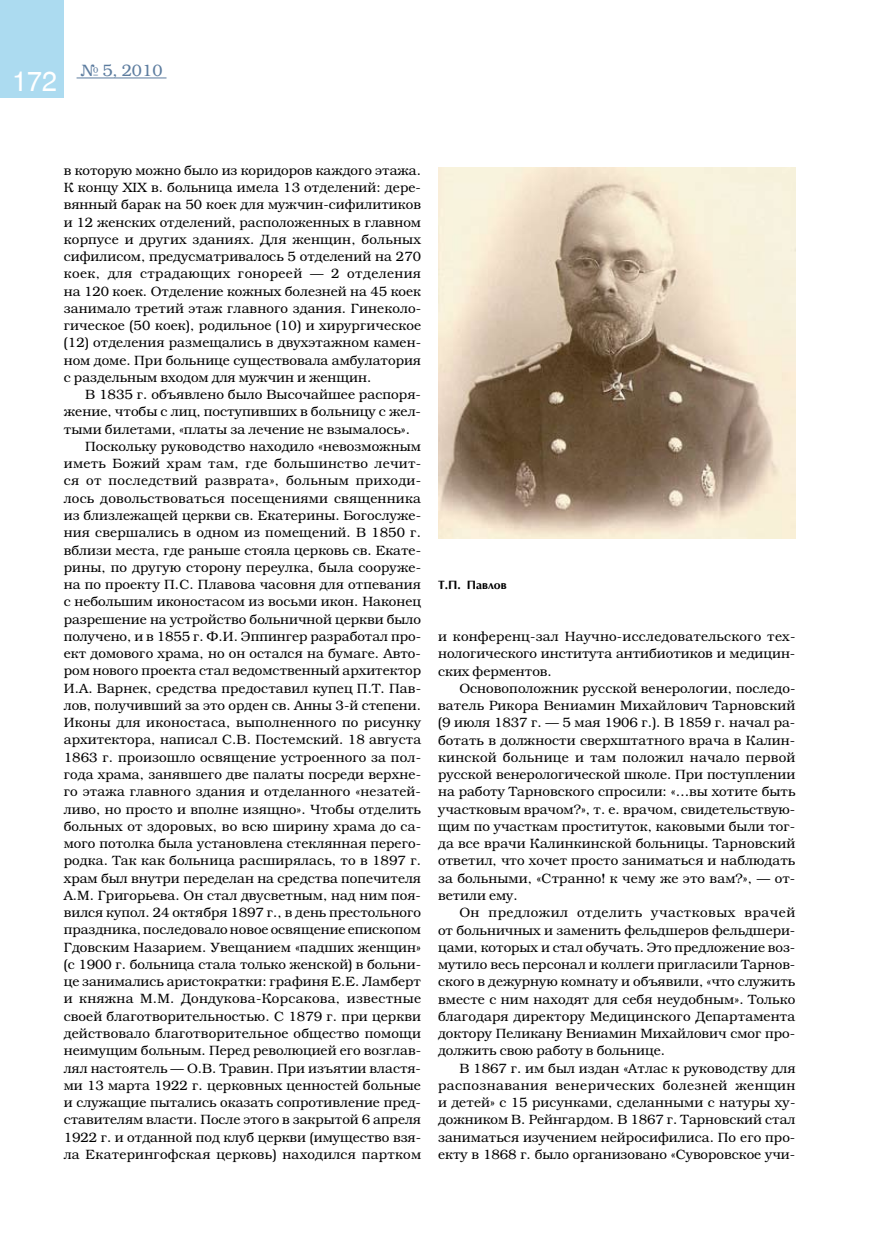
<style>
.page{position:relative;width:872px;height:1234px;background:#fff}
.page>*{position:absolute;margin:0;border:0;box-sizing:border-box;transform-origin:0 0}
.t1{font:27px "Helios";color:#fff}
.t2{font:300 16.5px "Bookman C";color:#5c7c9f}
.t3{font:300 13.5px/17.2px "Bookman C";letter-spacing:.005em;color:#000;text-align:justify}
.t4{font:300 13.5px "Bookman C";letter-spacing:.025em;color:#000}
.t5{font:700 12px "AG Optima";color:#000}
</style>
<div class="page">
<div style="left:0;top:0;width:64px;height:98px;background:#acdbf0"></div>
<hr style="left:77px;top:77px;width:89px;height:1px;background:#5c7c9f">
<img style="left:438px;top:167px;width:357px;height:371px">
<h1 class="t1" style="left:12px;top:67px;width:47px">172</h1>
<p class="t2" style="left:80px;top:61px;width:84px">№ 5, 2010</p>
<p class="t3" style="left:64px;top:161px;width:359px">в которую можно было из коридоров каждого этажа.<br>К концу XIX в. больница имела 13 отделений: дере&shy;вянный барак на 50 коек для мужчин-сифилитиков и 12 женских отделений, расположенных в главном корпусе и других зданиях. Для женщин, больных сифилисом, предусматривалось 5 отделений на 270 коек, для страдающих гонореей — 2 отделения на 120 коек. Отделение кожных болезней на 45 коек занимало третий этаж главного здания. Гинеколо&shy;гическое (50 коек), родильное (10) и хирургическое (12) отделения размещались в двухэтажном камен&shy;ном доме. При больнице существовала амбулатория с раздельным входом для мужчин и женщин.</p>
<p class="t3" style="left:85px;top:386px;width:337px">В 1835 г. объявлено было Высочайшее распоря-</p>
<p class="t3" style="left:64px;top:403px;width:359px">жение, чтобы с лиц, поступивших в больницу с жел-</p>
<p class="t3" style="left:64px;top:420px;width:348px">тыми билетами, «платы за лечение не взымалось».</p>
<p class="t3" style="left:85px;top:437px;width:337px">Поскольку руководство находило «невозможным</p>
<p class="t3" style="left:64px;top:455px;width:359px">иметь Божий храм там, где большинство лечит-</p>
<p class="t4" style="left:64px;top:473px;width:359px">ся от последствий разврата», больным приходи-</p>
<p class="t3" style="left:64px;top:489px;width:359px">лось довольствоваться посещениями священника</p>
<p class="t3" style="left:64px;top:506px;width:359px">из близлежащей церкви св. Екатерины. Богослуже-</p>
<p class="t3" style="left:64px;top:524px;width:359px">ния свершались в одном из помещений. В 1850 г.</p>
<p class="t3" style="left:64px;top:541px;width:359px">вблизи места, где раньше стояла церковь св. Екате-</p>
<p class="t3" style="left:64px;top:558px;width:359px">рины, по другую сторону переулка, была сооруже-</p>
<p class="t3" style="left:64px;top:575px;width:359px">на по проекту П.С. Плавова часовня для отпевания</p>
<p class="t3" style="left:64px;top:593px;width:359px">с небольшим иконостасом из восьми икон. Наконец</p>
<p class="t3" style="left:64px;top:610px;width:359px">разрешение на устройство больничной церкви было</p>
<p class="t3" style="left:64px;top:627px;width:359px">получено, и в 1855 г. Ф.И. Эппингер разработал про-</p>
<p class="t3" style="left:64px;top:644px;width:359px">ект домового храма, но он остался на бумаге. Авто-</p>
<p class="t3" style="left:64px;top:662px;width:359px">ром нового проекта стал ведомственный архитектор</p>
<p class="t3" style="left:64px;top:679px;width:359px">И.А. Варнек, средства предоставил купец П.Т. Пав-</p>
<p class="t3" style="left:64px;top:696px;width:359px">лов, получивший за это орден св. Анны 3-й степени.</p>
<p class="t3" style="left:64px;top:713px;width:359px">Иконы для иконостаса, выполненного по рисунку</p>
<p class="t3" style="left:64px;top:731px;width:359px">архитектора, написал С.В. Постемский. 18 августа</p>
<p class="t3" style="left:64px;top:748px;width:359px">1863 г. произошло освящение устроенного за пол-</p>
<p class="t3" style="left:64px;top:765px;width:359px">года храма, занявшего две палаты посреди верхне-</p>
<p class="t3" style="left:64px;top:782px;width:359px">го этажа главного здания и отделанного «незатей-</p>
<p class="t3" style="left:64px;top:800px;width:359px">ливо, но просто и вполне изящно». Чтобы отделить</p>
<p class="t3" style="left:64px;top:817px;width:359px">больных от здоровых, во всю ширину храма до са-</p>
<p class="t3" style="left:64px;top:834px;width:359px">мого потолка была установлена стеклянная перего-</p>
<p class="t3" style="left:64px;top:851px;width:359px">родка. Так как больница расширялась, то в 1897 г.</p>
<p class="t3" style="left:64px;top:869px;width:359px">храм был внутри переделан на средства попечителя</p>
<p class="t3" style="left:64px;top:886px;width:359px">А.М. Григорьева. Он стал двусветным, над ним поя-</p>
<p class="t3" style="left:64px;top:903px;width:359px">вился купол. 24 октября 1897 г., в день престольного</p>
<p class="t3" style="left:64px;top:920px;width:359px">праздника, последовало новое освящение епископом</p>
<p class="t3" style="left:64px;top:938px;width:359px">Гдовским Назарием. Увещанием «падших женщин»</p>
<p class="t3" style="left:64px;top:955px;width:359px">(с 1900 г. больница стала только женской) в больни-</p>
<p class="t3" style="left:64px;top:972px;width:359px">це занимались аристократки: графиня Е.Е. Ламберт</p>
<p class="t3" style="left:64px;top:989px;width:359px">и княжна М.М. Дондукова-Корсакова, известные</p>
<p class="t3" style="left:64px;top:1007px;width:359px">своей благотворительностью. С 1879 г. при церкви</p>
<p class="t3" style="left:64px;top:1024px;width:359px">действовало благотворительное общество помощи</p>
<p class="t3" style="left:64px;top:1041px;width:359px">неимущим больным. Перед революцией его возглав-</p>
<p class="t3" style="left:64px;top:1058px;width:359px">лял настоятель — О.В. Травин. При изъятии властя-</p>
<p class="t3" style="left:64px;top:1076px;width:359px">ми 13 марта 1922 г. церковных ценностей больные</p>
<p class="t3" style="left:64px;top:1093px;width:359px">и служащие пытались оказать сопротивление пред-</p>
<p class="t3" style="left:64px;top:1110px;width:359px">ставителям власти. После этого в закрытой 6 апреля</p>
<p class="t3" style="left:64px;top:1128px;width:359px">1922 г. и отданной под клуб церкви (имущество взя-</p>
<p class="t3" style="left:64px;top:1145px;width:359px">ла Екатерингофская церковь) находился партком</p>
<p class="t5" style="left:438px;top:578px;width:70px">Т.П. Павлов</p>
<p class="t3" style="left:438px;top:627px;width:359px">и конференц-зал Научно-исследовательского тех&shy;нологического института антибиотиков и медицин&shy;ских ферментов.</p>
<p class="t3" style="left:438px;top:679px;width:359px;text-indent:21px">Основоположник русской венерологии, последо&shy;ватель Рикора Вениамин Михайлович Тарновский (9 июля 1837 г. — 5 мая 1906 г.). В 1859 г. начал ра&shy;ботать в должности сверхштатного врача в Калин&shy;кинской больнице и там положил начало первой русской венерологической школе. При поступлении на работу Тарновского спросили: «…вы хотите быть участковым врачом?», т. е. врачом, свидетельствую&shy;щим по участкам проституток, каковыми были тог&shy;да все врачи Калинкинской больницы. Тарновский ответил, что хочет просто заниматься и наблюдать за больными, «Странно! к чему же это вам?», — от&shy;ветили ему.</p>
<p class="t3" style="left:438px;top:903px;width:359px;text-indent:21px">Он предложил отделить участковых врачей от больничных и заменить фельдшеров фельдшери&shy;цами, которых и стал обучать. Это предложение воз&shy;мутило весь персонал и коллеги пригласили Тарнов&shy;ского в дежурную комнату и объявили, «что служить вместе с ним находят для себя неудобным». Только благодаря директору Медицинского Департамента доктору Пеликану Вениамин Михайлович смог про&shy;должить свою работу в больнице.</p>
<p class="t3" style="left:438px;top:1059px;width:359px;text-indent:21px">В 1867 г. им был издан «Атлас к руководству для распознавания венерических болезней женщин и детей» с 15 рисунками, сделанными с натуры ху&shy;дожником В. Рейнгардом. В 1867 г. Тарновский стал заниматься изучением нейросифилиса. По его про&shy;екту в 1868 г. было организовано «Cуворовское учи-</p>
</div>
